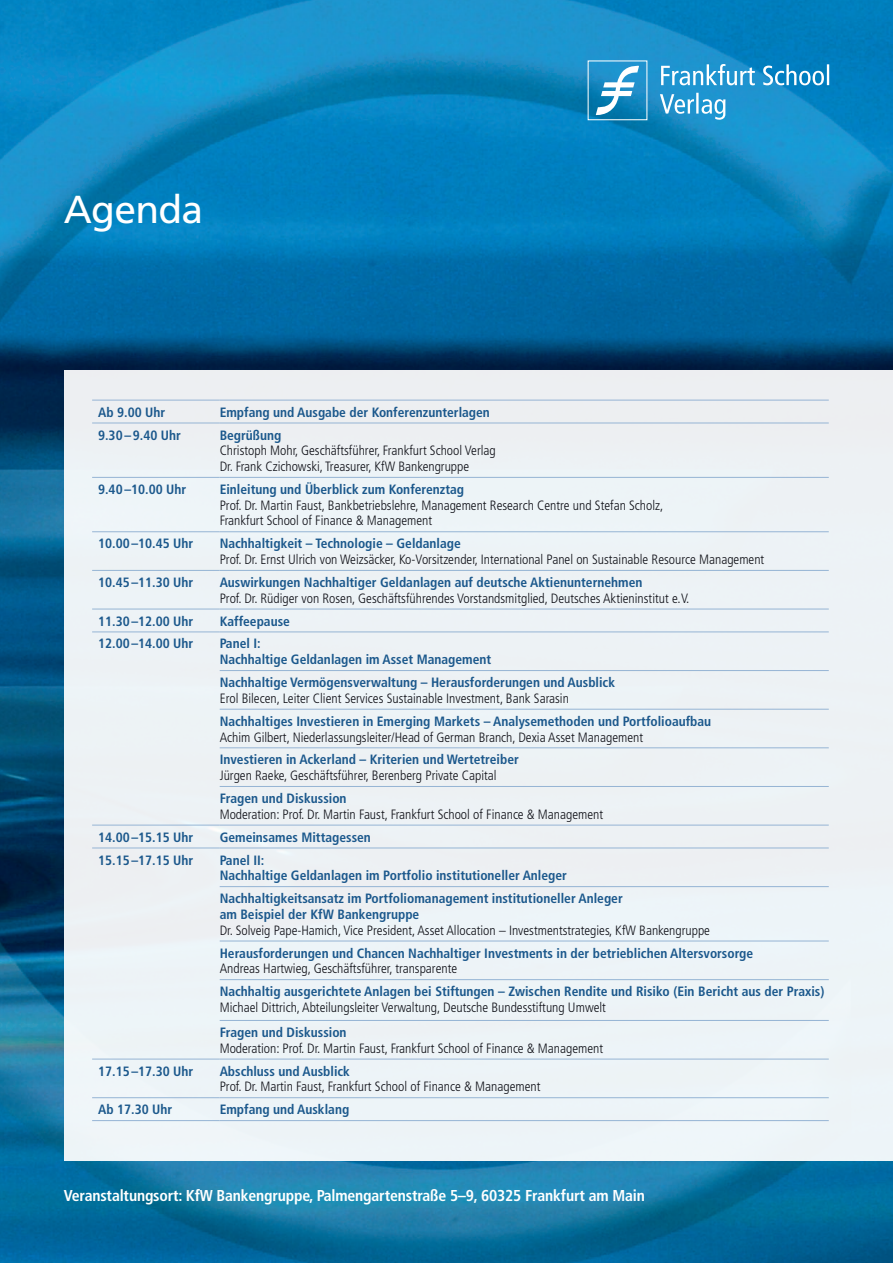
<style>
.page{position:relative;width:893px;height:1263px;background:#fff}
.page>*{position:absolute;margin:0;border:0;box-sizing:border-box;transform-origin:0 0}
.t1{font:39px "Frutiger LT";letter-spacing:-.02em;color:#fff}
.t2{font:700 condensed 15.75px "Frutiger LT";letter-spacing:-.01em;color:#fff}
.t3{font:700 condensed 13.5px/15.8px "Frutiger LT";color:#1b588c}
.t4{font:300 condensed 13.5px/15.8px "Frutiger LT";color:#101118}
</style>
<div class="page">
<img style="left:0;top:0;width:893px;height:1263px">
<svg style="left:596px;top:65px;width:43px;height:51px"></svg>
<svg style="left:660px;top:93px;width:65px;height:27px;background:#54add9"></svg>
<svg style="left:661px;top:64px;width:168px;height:21px"></svg>
<div style="left:64px;top:370px;width:829px;height:791px;background:#edf2f6"></div>
<hr style="left:92px;top:423px;width:128px;height:1px;background:#95b4d4">
<hr style="left:220px;top:423px;width:609px;height:1px;background:#95b4d4">
<hr style="left:92px;top:477px;width:128px;height:1px;background:#95b4d4">
<hr style="left:220px;top:477px;width:609px;height:1px;background:#95b4d4">
<hr style="left:92px;top:531px;width:128px;height:1px;background:#95b4d4">
<hr style="left:220px;top:531px;width:609px;height:1px;background:#95b4d4">
<hr style="left:92px;top:570px;width:128px;height:1px;background:#95b4d4">
<hr style="left:220px;top:570px;width:609px;height:1px;background:#95b4d4">
<hr style="left:92px;top:609px;width:128px;height:1px;background:#95b4d4">
<hr style="left:220px;top:609px;width:609px;height:1px;background:#95b4d4">
<hr style="left:92px;top:631px;width:128px;height:1px;background:#95b4d4">
<hr style="left:220px;top:631px;width:609px;height:1px;background:#95b4d4">
<hr style="left:220px;top:670px;width:609px;height:1px;background:#95b4d4">
<hr style="left:220px;top:709px;width:609px;height:1px;background:#95b4d4">
<hr style="left:220px;top:747px;width:609px;height:1px;background:#95b4d4">
<hr style="left:220px;top:786px;width:609px;height:1px;background:#95b4d4">
<hr style="left:92px;top:825px;width:128px;height:1px;background:#95b4d4">
<hr style="left:220px;top:825px;width:609px;height:1px;background:#95b4d4">
<hr style="left:92px;top:848px;width:128px;height:1px;background:#95b4d4">
<hr style="left:220px;top:848px;width:609px;height:1px;background:#95b4d4">
<hr style="left:220px;top:886px;width:609px;height:1px;background:#95b4d4">
<hr style="left:220px;top:941px;width:609px;height:1px;background:#95b4d4">
<hr style="left:220px;top:979px;width:609px;height:1px;background:#95b4d4">
<hr style="left:220px;top:1020px;width:609px;height:1px;background:#95b4d4">
<hr style="left:92px;top:1059px;width:128px;height:1px;background:#95b4d4">
<hr style="left:220px;top:1059px;width:609px;height:1px;background:#95b4d4">
<hr style="left:92px;top:1097px;width:128px;height:1px;background:#95b4d4">
<hr style="left:220px;top:1097px;width:609px;height:1px;background:#95b4d4">
<hr style="left:220px;top:400px;width:609px;height:1px;background:#95b4d4">
<hr style="left:92px;top:400px;width:128px;height:1px;background:#95b4d4">
<hr style="left:92px;top:1120px;width:128px;height:1px;background:#95b4d4">
<hr style="left:220px;top:1120px;width:609px;height:1px;background:#95b4d4">
<h1 class="t1" style="left:64px;top:187px;width:141px">Agenda</h1>
<p class="t3" style="left:98px;top:404px;width:69px">Ab 9.00 Uhr</p>
<p class="t3" style="left:220px;top:404px;width:272px">Empfang und Ausgabe der Konferenzunterlagen</p>
<p class="t3" style="left:98px;top:427px;width:84px">9.30–9.40 Uhr</p>
<p class="t3" style="left:220px;top:427px;width:63px">Begrüßung</p>
<p class="t4" style="left:220px;top:443px;width:278px">Christoph Mohr, Geschäftsführer, Frankfurt School Verlag<br>Dr. Frank Czichowski, Treasurer, KfW Bankengruppe</p>
<p class="t3" style="left:98px;top:481px;width:90px">9.40–10.00 Uhr</p>
<p class="t3" style="left:220px;top:481px;width:246px">Einleitung und Überblick zum Konferenztag</p>
<p class="t4" style="left:220px;top:497px;width:445px">Prof. Dr. Martin Faust, Bankbetriebslehre, Management Research Centre und Stefan Scholz,<br>Frankfurt School of Finance &amp; Management</p>
<p class="t3" style="left:98px;top:536px;width:97px">10.00–10.45 Uhr</p>
<p class="t3" style="left:220px;top:536px;width:243px">Nachhaltigkeit – Technologie – Geldanlage</p>
<p class="t4" style="left:220px;top:552px;width:546px">Prof. Dr. Ernst Ulrich von Weizsäcker, Ko-Vorsitzender, International Panel on Sustainable Resource Management</p>
<p class="t3" style="left:98px;top:574px;width:97px">10.45–11.30 Uhr</p>
<p class="t3" style="left:220px;top:574px;width:424px">Auswirkungen Nachhaltiger Geldanlagen auf deutsche Aktienunternehmen</p>
<p class="t4" style="left:220px;top:590px;width:471px">Prof. Dr. Rüdiger von Rosen, Geschäftsführendes Vorstandsmitglied, Deutsches Aktieninstitut e.V.</p>
<p class="t3" style="left:98px;top:613px;width:97px">11.30–12.00 Uhr</p>
<p class="t3" style="left:220px;top:613px;width:72px">Kaffeepause</p>
<p class="t3" style="left:98px;top:636px;width:97px">12.00–14.00 Uhr</p>
<p class="t3" style="left:220px;top:636px;width:273px">Panel I:<br>Nachhaltige Geldanlagen im Asset Management</p>
<p class="t3" style="left:220px;top:674px;width:397px">Nachhaltige Vermögensverwaltung – Herausforderungen und Ausblick</p>
<p class="t4" style="left:220px;top:690px;width:351px">Erol Bilecen, Leiter Client Services Sustainable Investment, Bank Sarasin</p>
<p class="t3" style="left:220px;top:713px;width:493px">Nachhaltiges Investieren in Emerging Markets – Analysemethoden und Portfolioaufbau</p>
<p class="t4" style="left:220px;top:729px;width:425px">Achim Gilbert, Niederlassungsleiter/Head of German Branch, Dexia Asset Management</p>
<p class="t3" style="left:220px;top:752px;width:301px">Investieren in Ackerland – Kriterien und Wertetreiber</p>
<p class="t4" style="left:220px;top:768px;width:278px">Jürgen Raeke, Geschäftsführer, Berenberg Private Capital</p>
<p class="t3" style="left:220px;top:790px;width:128px">Fragen und Diskussion</p>
<p class="t4" style="left:220px;top:806px;width:385px">Moderation: Prof. Dr. Martin Faust, Frankfurt School of Finance &amp; Management</p>
<p class="t3" style="left:98px;top:829px;width:97px">14.00–15.15 Uhr</p>
<p class="t3" style="left:220px;top:829px;width:153px">Gemeinsames Mittagessen</p>
<p class="t3" style="left:98px;top:852px;width:97px">15.15–17.15 Uhr</p>
<p class="t3" style="left:220px;top:852px;width:349px">Panel II:<br>Nachhaltige Geldanlagen im Portfolio institutioneller Anleger</p>
<p class="t3" style="left:220px;top:891px;width:405px">Nachhaltigkeitsansatz im Portfoliomanagement institutioneller Anleger am Beispiel der KfW Bankengruppe</p>
<p class="t4" style="left:220px;top:922px;width:492px">Dr. Solveig Pape-Hamich, Vice President, Asset Allocation – Investmentstrategies, KfW Bankengruppe</p>
<p class="t3" style="left:220px;top:945px;width:535px">Herausforderungen und Chancen Nachhaltiger Investments in der betrieblichen Altersvorsorge</p>
<p class="t4" style="left:220px;top:961px;width:239px">Andreas Hartwieg, Geschäftsführer, transparente</p>
<p class="t3" style="left:220px;top:984px;width:606px">Nachhaltig ausgerichtete Anlagen bei Stiftungen – Zwischen Rendite und Risiko (Ein Bericht aus der Praxis)</p>
<p class="t4" style="left:220px;top:1000px;width:388px">Michael Dittrich, Abteilungsleiter Verwaltung, Deutsche Bundesstiftung Umwelt</p>
<p class="t3" style="left:220px;top:1024px;width:128px">Fragen und Diskussion</p>
<p class="t4" style="left:220px;top:1040px;width:385px">Moderation: Prof. Dr. Martin Faust, Frankfurt School of Finance &amp; Management</p>
<p class="t3" style="left:98px;top:1063px;width:97px">17.15–17.30 Uhr</p>
<p class="t3" style="left:220px;top:1063px;width:132px">Abschluss und Ausblick</p>
<p class="t4" style="left:220px;top:1079px;width:322px">Prof. Dr. Martin Faust, Frankfurt School of Finance &amp; Management</p>
<p class="t3" style="left:98px;top:1102px;width:76px">Ab 17.30 Uhr</p>
<p class="t3" style="left:220px;top:1102px;width:131px">Empfang und Ausklang</p>
<p class="t2" style="left:64px;top:1186px;width:583px">Veranstaltungsort: KfW Bankengruppe, Palmengartenstraße 5–9, 60325 Frankfurt am Main</p>
</div>
